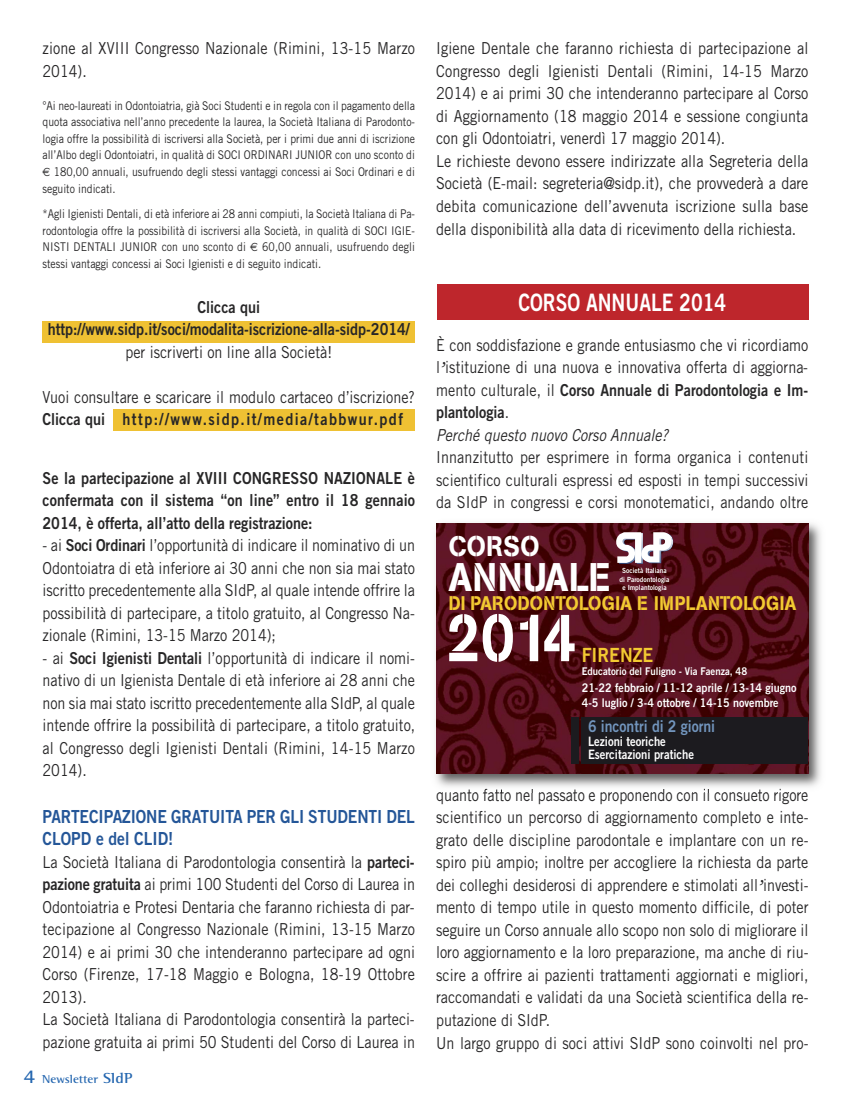
<style>
.page{position:relative;width:851px;height:1106px;background:#fff}
.page>*{position:absolute;margin:0;border:0;box-sizing:border-box;transform-origin:0 0}
.t1{font:67.05px "AG Book Stencil+DXNLOR";color:#fff;scale:.88 1}
.t2{font:39.6px "AG Book Stencil+DXNLOR";letter-spacing:.02em;color:#fff;scale:.88 1}
.t3{font:28.05px "AG Book Stencil+DXNLOR";letter-spacing:.02em;color:#fff;scale:.88 1}
.t4{font:24px "Trade Gothic Bold Two";color:#fff;scale:.8 1}
.t5{font:19.65px "AG Book Stencil+DXNLOR";letter-spacing:.02em;color:#f3ca32;scale:.88 1}
.t6{font:19.5px "Trade Gothic Bold Two+WVFWAV";color:#f3ca32;scale:.9 1}
.t7{font:18px/22.5px "Trade Gothic Bold Two";letter-spacing:-.005em;color:#245698;scale:.87 1}
.t8{font:16.5px/22.5px "Trade Gothic";color:#272627;scale:.87 1}
.t9{font:16.5px/22.5px "Trade Gothic Bold Two";color:#272627;text-align:center;scale:.87 1}
.t10{font:16.5px "Trade Gothic Bold Two";letter-spacing:.1em;color:#272627;scale:.87 1}
.t11{font:italic 16.5px "Trade Gothic";color:#272627;scale:.87 1}
.t12{font:16.2px "Trade Gothic Bold Two+WVFWAV";color:#7295bd;scale:.87 1}
.t13{font:12.9px/13.2px "Trade Gothic Bold Two+WVFWAV";color:#fff;scale:.87 1}
.t14{font:12px/16.5px "Trade Gothic";color:#272627;text-align:justify;scale:.87 1}
.t15{font:12px/14.4px "Trade Gothic Bold Two+WVFWAV";color:#fff;scale:.9 1}
.t16{font:700 11.85px "Rotis Semi Serif";color:#2567b0;scale:1.06 1}
.t17{font:10.65px "Trade Gothic Bold Two+WVFWAV";color:#fff;scale:.9 1}
.t18{font:7.05px/8.6px "Trade Gothic Bold Two+WVFWAV";color:#fff;text-align:center;scale:.93 1}
.s1{font-family:"Euro Sans"}
.s2{font-family:"Trade Gothic Bold Two"}
.s3{font-size:20.1px}
.s4{font-size:14.85px}
.s5{font-family:"Baskerville";font-weight:700;font-style:italic}
.s6{font-family:"Trade Gothic"}
</style>
<div class="page">
<div style="left:43px;top:321px;width:372px;height:21px;background:#efc133"></div>
<div style="left:114px;top:409px;width:301px;height:21px;background:#efc133"></div>
<div style="left:436px;top:284px;width:372px;height:36px;background:#be262c"></div>
<img style="left:435px;top:523px;width:386px;height:270px">
<img style="left:436px;top:788px;width:109px;height:5px">
<img style="left:436px;top:523px;width:372px;height:250px">
<div style="left:581px;top:717px;width:227px;height:46px;background:#1c1b1f"></div>
<div style="left:571px;top:717px;width:8px;height:46px;background:#1c1b1f"></div>
<svg style="left:615px;top:532px;width:58px;height:31px"></svg>
<p class="t8" style="left:43px;top:39px;width:429px">zione al XVIII Congresso Nazionale (Rimini, 13-15 Marzo<br>2014).</p>
<p class="t14" style="left:43px;top:98px;width:429px">°Ai neo-laureati in Odontoiatria, già Soci Studenti e in regola con il pagamento della quota associativa nell’anno precedente la laurea, la Società Italiana di Parodonto&shy;logia offre la possibilità di iscriversi alla Società, per i primi due anni di iscrizione all’Albo degli Odontoiatri, in qualità di SOCI ORDINARI JUNIOR con uno sconto di <span class="s1">€</span> 180,00 annuali, usufruendo degli stessi vantaggi concessi ai Soci Ordinari e di seguito indicati.</p>
<p class="t14" style="left:43px;top:206px;width:429px">*Agli Igienisti Dentali, di età inferiore ai 28 anni compiuti, la Società Italiana di Pa&shy;rodontologia offre la possibilità di iscriversi alla Società, in qualità di SOCI IGIE-NISTI DENTALI JUNIOR con uno sconto di <span class="s1">€</span> 60,00 annuali, usufruendo degli stessi vantaggi concessi ai Soci Igienisti e di seguito indicati.</p>
<p class="t9" style="left:48px;top:297px;width:418px">Clicca qui http://www.sidp.it/soci/modalita-iscrizione-alla-sidp-2014/</p>
<p class="t8" style="left:125px;top:342px;width:239px">per iscriverti on line alla Società!</p>
<p class="t8" style="left:43px;top:387px;width:429px">Vuoi consultare e scaricare il modulo cartaceo d’iscrizione?</p>
<p class="t10" style="left:43px;top:413px;width:416px">Clicca qui http://www.sidp.it/media/tabbwur.pdf</p>
<p class="t9" style="left:43px;top:468px;width:429px;text-align:justify">Se la partecipazione al XVIII CONGRESSO NAZIONALE è confermata con il sistema “on line” entro il 18 gennaio 2014, è offerta, all’atto della registrazione:</p>
<p class="t8" style="left:43px;top:535px;width:429px;text-align:justify">- ai <span class="s2">Soci Ordinari</span> l’opportunità di indicare il nominativo di un Odontoiatra di età inferiore ai 30 anni che non sia mai stato iscritto precedentemente alla SIdP, al quale intende offrire la possibilità di partecipare, a titolo gratuito, al Congresso Na&shy;zionale (Rimini, 13-15 Marzo 2014);</p>
<p class="t8" style="left:43px;top:648px;width:430px;text-align:justify">- ai <span class="s2">Soci Igienisti Dentali</span> l’opportunità di indicare il nomi&shy;nativo di un Igienista Dentale di età inferiore ai 28 anni che non sia mai stato iscritto precedentemente alla SIdP, al quale intende offrire la possibilità di partecipare, a titolo gratuito, al Congresso degli Igienisti Dentali (Rimini, 14-15 Marzo 2014).</p>
<p class="t7" style="left:43px;top:806px;width:429px">PARTECIPAZIONE GRATUITA PER GLI STUDENTI DEL<br>CLOPD e del CLID!</p>
<p class="t8" style="left:43px;top:852px;width:429px">La Società Italiana di Parodontologia consentirà la <span class="s2">parteci&shy;pazione gratuita</span> ai primi 100 Studenti del Corso di Laurea in Odontoiatria e Protesi Dentaria che faranno richiesta di par&shy;tecipazione al Congresso Nazionale (Rimini, 13-15 Marzo 2014) e ai primi 30 che intenderanno partecipare ad ogni Corso (Firenze, 17-18 Maggio e Bologna, 18-19 Ottobre 2013).<br>La Società Italiana di Parodontologia consentirà la parteci&shy;pazione gratuita ai primi 50 Studenti del Corso di Laurea in</p>
<p class="t16" style="left:24px;top:1074px;width:104px"><span class="s3">4</span> Newsletter <span class="s4">SIdP</span></p>
<p class="t8" style="left:436px;top:39px;width:429px">Igiene Dentale che faranno richiesta di partecipazione al Congresso degli Igienisti Dentali (Rimini, 14-15 Marzo 2014) e ai primi 30 che intenderanno partecipare al Corso di Aggiornamento (18 maggio 2014 e sessione congiunta con gli Odontoiatri, venerdì 17 maggio 2014).<br>Le richieste devono essere indirizzate alla Segreteria della Società (E-mail: segreteria@sidp.it), che provvederà a dare debita comunicazione dell’avvenuta iscrizione sulla base della disponibilità alla data di ricevimento della richiesta.</p>
<h3 class="t4" style="left:518px;top:294px;width:261px">CORSO ANNUALE 2014</h3>
<p class="t8" style="left:436px;top:335px;width:429px">È con soddisfazione e grande entusiasmo che vi ricordiamo l<span class="s5">ʼ</span>istituzione di una nuova e innovativa offerta di aggiorna-</p>
<p class="t9" style="left:436px;top:380px;width:429px;text-align:left"><span class="s6">mento culturale, il</span> Corso Annuale di Parodontologia e Im&shy;plantologia<span class="s6">.</span></p>
<p class="t11" style="left:436px;top:429px;width:271px">Perché questo nuovo Corso Annuale?</p>
<p class="t8" style="left:436px;top:447px;width:429px;text-align:justify">Innanzitutto per esprimere in forma organica i contenuti scientifico culturali espressi ed esposti in tempi successivi da SIdP in congressi e corsi monotematici, andando oltre</p>
<h3 class="t3" style="left:448px;top:536px;width:105px">CORSO</h3>
<h2 class="t2" style="left:448px;top:562px;width:185px">ANNUALE</h2>
<p class="t5" style="left:448px;top:596px;width:396px">DI PARODONTOLOGIA E IMPLANTOLOGIA</p>
<h1 class="t1" style="left:446px;top:614px;width:149px">2014</h1>
<p class="t18" style="left:619px;top:567px;width:55px">Società Italiana di Parodontologia e Implantologia</p>
<p class="t6" style="left:581px;top:647px;width:81px">FIRENZE</p>
<p class="t17" style="left:581px;top:667px;width:185px">Educatorio del Fuligno - Via Faenza, 48</p>
<p class="t15" style="left:581px;top:681px;width:240px">21-22 febbraio / 11-12 aprile / 13-14 giugno<br>4-5 luglio / 3-4 ottobre / 14-15 novembre</p>
<p class="t12" style="left:588px;top:720px;width:148px">6 incontri di 2 giorni</p>
<p class="t13" style="left:588px;top:736px;width:123px">Lezioni teoriche<br>Esercitazioni pratiche</p>
<p class="t8" style="left:436px;top:785px;width:429px">quanto fatto nel passato e proponendo con il consueto rigore scientifico un percorso di aggiornamento completo e inte&shy;grato delle discipline parodontale e implantare con un re&shy;spiro più ampio; inoltre per accogliere la richiesta da parte dei colleghi desiderosi di apprendere e stimolati all<span class="s5">ʼ</span>investi&shy;mento di tempo utile in questo momento difficile, di poter seguire un Corso annuale allo scopo non solo di migliorare il loro aggiornamento e la loro preparazione, ma anche di riu&shy;scire a offrire ai pazienti trattamenti aggiornati e migliori, raccomandati e validati da una Società scientifica della re&shy;putazione di SIdP.<br>Un largo gruppo di soci attivi SIdP sono coinvolti nel pro-</p>
</div>
